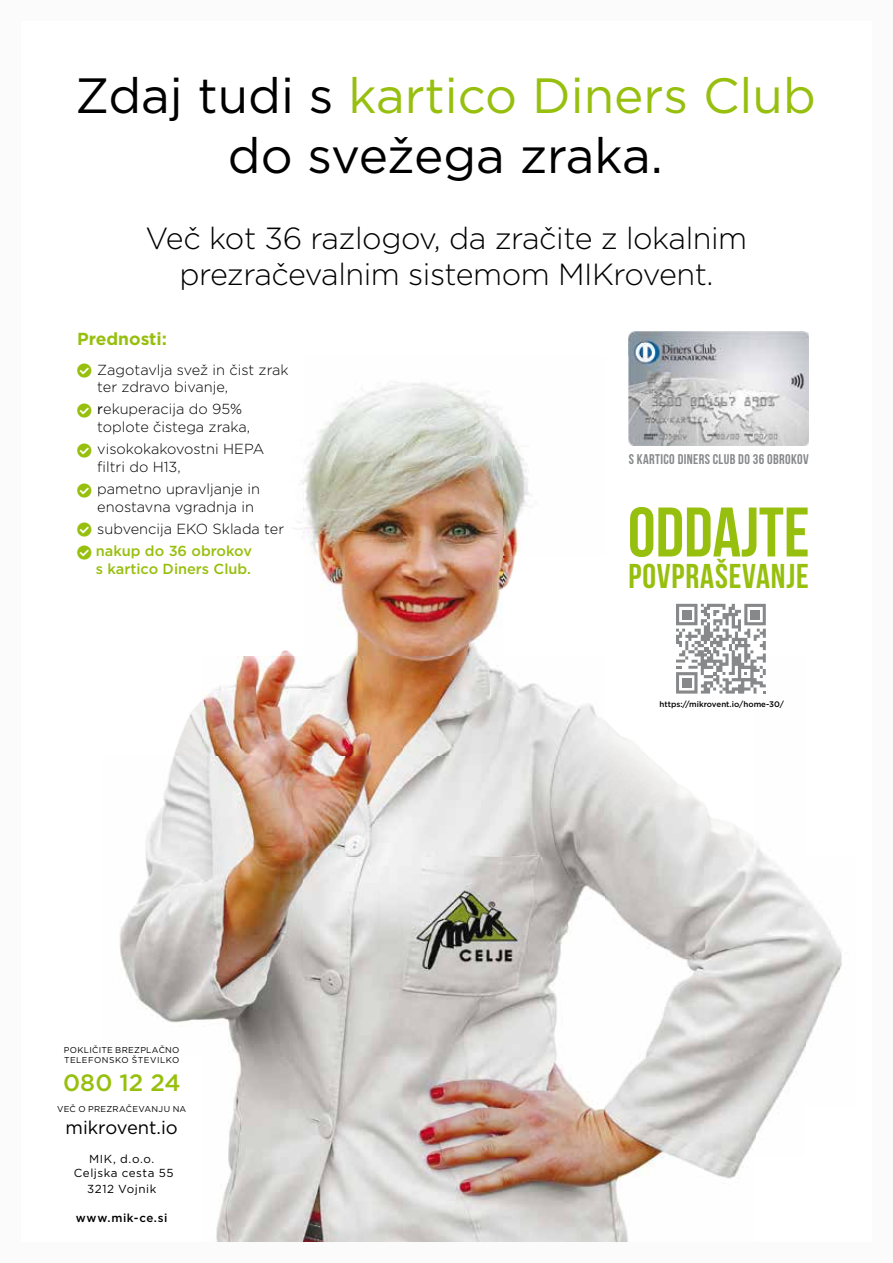
<style>
.page{position:relative;width:893px;height:1263px;background:#fbfbfc}
.page>*{position:absolute;margin:0;border:0;box-sizing:border-box;transform-origin:0 0}
.t1{font:700 69.9px "Bebas Neue";color:#97bf0d}
.t2{font:49.5px/59.4px "Gotham";color:#000;text-align:center}
.t3{font:700 34.35px "Bebas Neue";letter-spacing:.025em;color:#97bf0d}
.t4{font:300 30.6px/36.6px "Gotham";letter-spacing:-.015em;color:#000;text-align:center}
.t5{font:500 23.7px "Gotham";color:#97bf0d}
.t6{font:18.45px "Gotham";letter-spacing:-.01em;color:#000}
.t7{font:700 17.4px "Gotham";color:#97bf0d}
.t8{font:300 14.55px/17.4px "Gotham";color:#000}
.t9{font:500 14.55px/17.4px "Gotham";color:#97bf0d}
.t10{font:700 14.1px "Bebas Neue";letter-spacing:.025em;color:#87888a}
.t11{font:11.7px/14px "Gotham";letter-spacing:.045em;color:#000;text-align:center}
.t12{font:500 11.7px "Gotham";letter-spacing:.045em;color:#000}
.t13{font:8.55px/10.2px "Gotham";letter-spacing:.035em;color:#000}
.t14{font:500 7.95px "Gotham";color:#000}
.s1{color:#97bf0d}
.s2{font-weight:400}
</style>
<div class="page">
<div style="left:21px;top:21px;width:851px;height:1221px;background:#fff"></div>
<img style="left:119px;top:382px;width:485px;height:860px">
<img style="left:805px;top:897px;width:37px;height:151px">
<img style="left:755px;top:603px;width:50px;height:537px">
<img style="left:604px;top:720px;width:151px;height:522px">
<img style="left:628px;top:332px;width:181px;height:114px">
<svg style="left:676px;top:604px;width:90px;height:90px"></svg>
<h2 class="t2" style="left:75px;top:65px;width:742px">Zdaj tudi s <span class="s1">kartico Diners Club </span>do svežega zraka.</h2>
<h3 class="t4" style="left:146px;top:219px;width:603px">Več kot 36 razlogov, da zračite z lokalnim prezračevalnim sistemom MIKrovent.</h3>
<p class="t7" style="left:77px;top:327px;width:91px">Prednosti:</p>
<p class="t8" style="left:97px;top:360px;width:193px">Zagotavlja svež in čist zrak ter zdravo bivanje,</p>
<p class="t8" style="left:97px;top:400px;width:154px"><span class="s2">r</span>ekuperacija do 95% toplote čistega zraka,</p>
<p class="t8" style="left:97px;top:440px;width:168px">visokokakovostni HEPA filtri do H13,</p>
<p class="t8" style="left:97px;top:480px;width:164px">pametno upravljanje in enostavna vgradnja in</p>
<p class="t8" style="left:97px;top:520px;width:188px">subvencija EKO Sklada ter</p>
<p class="t9" style="left:96px;top:542px;width:158px">nakup do 36 obrokov s kartico Diners Club.</p>
<p class="t13" style="left:64px;top:1044px;width:117px">POKLIČITE BREZPLAČNO<br>TELEFONSKO ŠTEVILKO</p>
<h3 class="t5" style="left:63px;top:1067px;width:119px">080 12 24</h3>
<p class="t13" style="left:57px;top:1103px;width:131px">VEČ O PREZRAČEVANJU NA</p>
<p class="t6" style="left:66px;top:1115px;width:114px">mikrovent.io</p>
<p class="t11" style="left:74px;top:1152px;width:101px">MIK, d.o.o.<br>Celjska cesta 55</p>
<p class="t11" style="left:87px;top:1181px;width:71px">3212 Vojnik</p>
<p class="t12" style="left:76px;top:1210px;width:93px">www.mik-ce.si</p>
<p class="t10" style="left:629px;top:451px;width:181px">S KARTICO DINERS CLUB DO 36 OBROKOV</p>
<h1 class="t1" style="left:628px;top:494px;width:183px">ODDAJTE</h1>
<h3 class="t3" style="left:629px;top:558px;width:182px">POVPRAŠEVANJE</h3>
<p class="t14" style="left:659px;top:699px;width:126px">https://mikrovent.io/home-30/</p>
</div>
